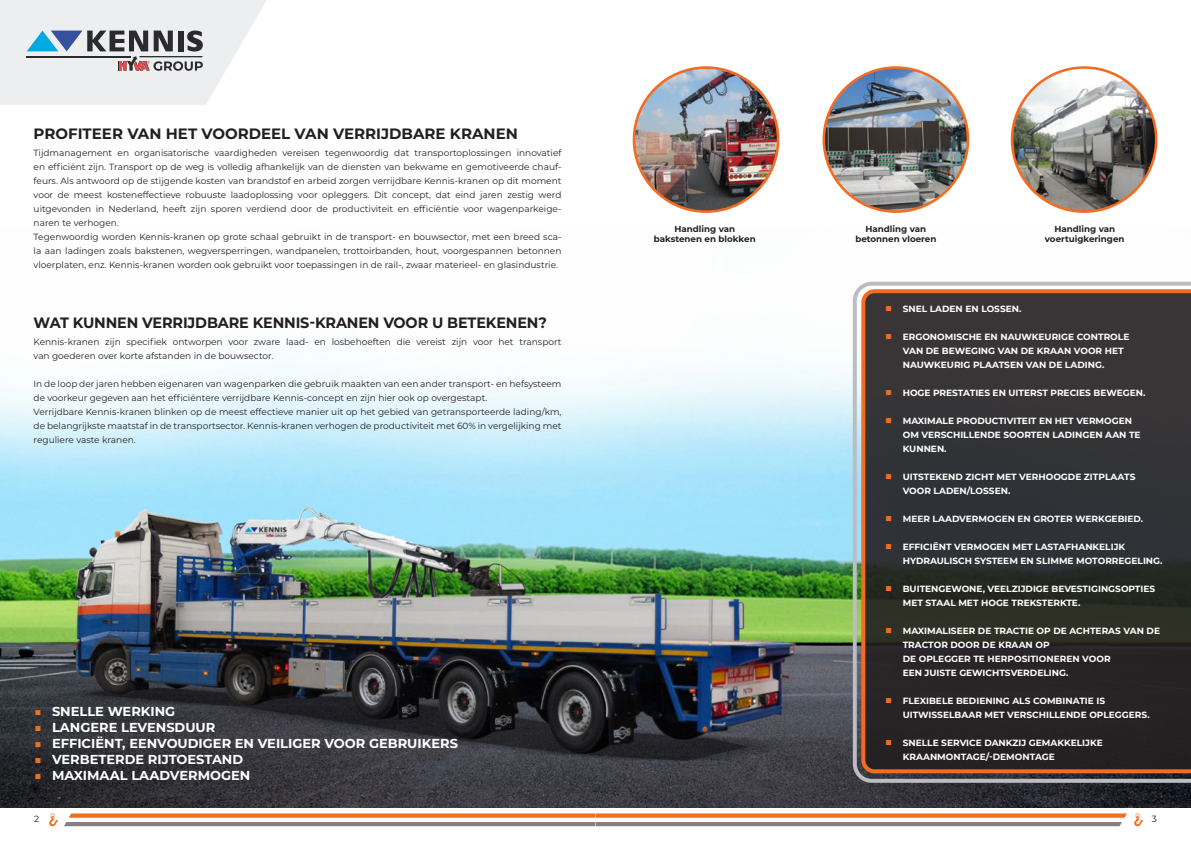
<style>
.page{position:relative;width:1191px;height:842px;background:#fff}
.page>*{position:absolute;margin:0;border:0;box-sizing:border-box;transform-origin:0 0}
.t1{font:700 15px "Montserrat";letter-spacing:-.01em;color:#231f20;scale:.96 1}
.t2{font:700 15px "Montserrat";letter-spacing:-.01em;color:#231f20}
.t3{font:700 13px "Montserrat";color:#fff}
.t4{font:9px/14px "Montserrat";color:#231f20;text-align:justify}
.t5{font:700 9px/14px "Montserrat";color:#fff}
.t6{font:700 8.7px/10.4px "Montserrat";color:#231f20;text-align:center}
.s1{color:#f36c21}
.s2{font-size:13px;color:#f36c21}
</style>
<div class="page">
<svg style="left:49px;top:813px;width:9px;height:14px"></svg>
<svg style="left:64px;top:813px;width:1062px;height:13px"></svg>
<svg style="left:1134px;top:813px;width:8px;height:14px"></svg>
<svg style="left:0;top:0;width:266px;height:105px;background:#dcdee1"></svg>
<hr style="left:27px;top:56px;width:104px;height:1px;background:#2b2a2c">
<img style="left:0;top:165px;width:1191px;height:643px">
<img style="left:634px;top:68px;width:144px;height:144px;border-radius:72px">
<div style="left:632px;top:66px;width:147px;height:147px;border:3px solid #f36c21;border-radius:50%"></div>
<img style="left:824px;top:68px;width:144px;height:144px;border-radius:72px">
<div style="left:822px;top:66px;width:147px;height:147px;border:3px solid #f36c21;border-radius:50%"></div>
<img style="left:1012px;top:68px;width:144px;height:144px;border-radius:72px">
<div style="left:1010px;top:66px;width:147px;height:147px;border:3px solid #f36c21;border-radius:50%"></div>
<svg style="left:852px;top:282px;width:339px;height:501px;background:#3b3735"></svg>
<p class="t2" style="left:34px;top:123px;width:486px">PROFITEER VAN HET VOORDEEL VAN VERRIJDBARE KRANEN</p>
<p class="t4" style="left:34px;top:145px;width:529px">Tijdmanagement en organisatorische vaardigheden vereisen tegenwoordig dat transportoplossingen innovatief en efficiënt zijn. Transport op de weg is volledig afhankelijk van de diensten van bekwame en gemotiveerde chauf&shy;feurs. Als antwoord op de stijgende kosten van brandstof en arbeid zorgen verrijdbare Kennis-kranen op dit moment voor de meest kosteneffectieve robuuste laadoplossing voor opleggers. Dit concept, dat eind jaren zestig werd uitgevonden in Nederland, heeft zijn sporen verdiend door de productiviteit en efficiëntie voor wagenparkeige&shy;naren te verhogen.</p>
<p class="t4" style="left:34px;top:229px;width:529px">Tegenwoordig worden Kennis-kranen op grote schaal gebruikt in de transport- en bouwsector, met een breed sca&shy;la aan ladingen zoals bakstenen, wegversperringen, wandpanelen, trottoirbanden, hout, voorgespannen betonnen vloerplaten, enz. Kennis-kranen worden ook gebruikt voor toepassingen in de rail-, zwaar materieel- en glasindustrie.</p>
<p class="t1" style="left:34px;top:312px;width:536px">WAT KUNNEN VERRIJDBARE KENNIS-KRANEN VOOR U BETEKENEN?</p>
<p class="t4" style="left:34px;top:334px;width:529px">Kennis-kranen zijn specifiek ontworpen voor zware laad- en losbehoeften die vereist zijn voor het transport van goederen over korte afstanden in de bouwsector.</p>
<p class="t4" style="left:34px;top:376px;width:529px">In de loop der jaren hebben eigenaren van wagenparken die gebruik maakten van een ander transport- en hefsysteem de voorkeur gegeven aan het efficiëntere verrijdbare Kennis-concept en zijn hier ook op overgestapt.</p>
<p class="t4" style="left:34px;top:404px;width:529px">Verrijdbare Kennis-kranen blinken op de meest effectieve manier uit op het gebied van getransporteerde lading/km, de belangrijkste maatstaf in de transportsector. Kennis-kranen verhogen de productiviteit met 60% in vergelijking met reguliere vaste kranen.</p>
<p class="t3" style="left:34px;top:702px;width:143px"><span class="s1">■</span> SNELLE WERKING</p>
<p class="t3" style="left:34px;top:718px;width:183px"><span class="s1">■</span> LANGERE LEVENSDUUR</p>
<p class="t3" style="left:34px;top:734px;width:425px"><span class="s1">■</span> EFFICIËNT, EENVOUDIGER EN VEILIGER VOOR GEBRUIKERS</p>
<p class="t3" style="left:34px;top:750px;width:211px"><span class="s1">■</span> VERBETERDE RIJTOESTAND</p>
<p class="t3" style="left:34px;top:766px;width:218px"><span class="s1">■</span> MAXIMAAL LAADVERMOGEN</p>
<p class="t6" style="left:654px;top:223px;width:103px">Handling van bakstenen en blokken</p>
<p class="t6" style="left:855px;top:223px;width:83px">Handling van betonnen vloeren</p>
<p class="t6" style="left:1045px;top:223px;width:81px">Handling van voertuigkeringen</p>
<p class="t5" style="left:884px;top:301px;width:138px"><span class="s2">■</span> SNEL LADEN EN LOSSEN.</p>
<p class="t5" style="left:902px;top:329px;width:228px;text-indent:-18px"><span class="s2">■</span> ERGONOMISCHE EN NAUWKEURIGE CONTROLE<br>VAN DE BEWEGING VAN DE KRAAN VOOR HET<br>NAUWKEURIG PLAATSEN VAN DE LADING.</p>
<p class="t5" style="left:884px;top:385px;width:262px"><span class="s2">■</span> HOGE PRESTATIES EN UITERST PRECIES BEWEGEN.</p>
<p class="t5" style="left:902px;top:413px;width:239px;text-indent:-18px"><span class="s2">■</span> MAXIMALE PRODUCTIVITEIT EN HET VERMOGEN<br>OM VERSCHILLENDE SOORTEN LADINGEN AAN TE<br>KUNNEN.</p>
<p class="t5" style="left:902px;top:469px;width:234px;text-indent:-18px"><span class="s2">■</span> UITSTEKEND ZICHT MET VERHOOGDE ZITPLAATS<br>VOOR LADEN/LOSSEN.</p>
<p class="t5" style="left:884px;top:511px;width:260px"><span class="s2">■</span> MEER LAADVERMOGEN EN GROTER WERKGEBIED.</p>
<p class="t5" style="left:902px;top:539px;width:261px;text-indent:-18px"><span class="s2">■</span> EFFICIËNT VERMOGEN MET LASTAFHANKELIJK<br>HYDRAULISCH SYSTEEM EN SLIMME MOTORREGELING.</p>
<p class="t5" style="left:902px;top:581px;width:254px;text-indent:-18px"><span class="s2">■</span> BUITENGEWONE, VEELZIJDIGE BEVESTIGINGSOPTIES<br>MET STAAL MET HOGE TREKSTERKTE.</p>
<p class="t5" style="left:902px;top:623px;width:259px;text-indent:-18px"><span class="s2">■</span> MAXIMALISEER DE TRACTIE OP DE ACHTERAS VAN DE TRACTOR DOOR DE KRAAN OP<br>DE OPLEGGER TE HERPOSITIONEREN VOOR<br>EEN JUISTE GEWICHTSVERDELING.</p>
<p class="t5" style="left:902px;top:693px;width:248px;text-indent:-18px"><span class="s2">■</span> FLEXIBELE BEDIENING ALS COMBINATIE IS<br>UITWISSELBAAR MET VERSCHILLENDE OPLEGGERS.</p>
<p class="t5" style="left:902px;top:735px;width:201px;text-indent:-18px"><span class="s2">■</span> SNELLE SERVICE DANKZIJ GEMAKKELIJKE<br>KRAANMONTAGE/-DEMONTAGE</p>
<p class="t4" style="left:34px;top:812px;width:7px">2</p>
<p class="t4" style="left:1151px;top:812px;width:7px">3</p>
</div>
